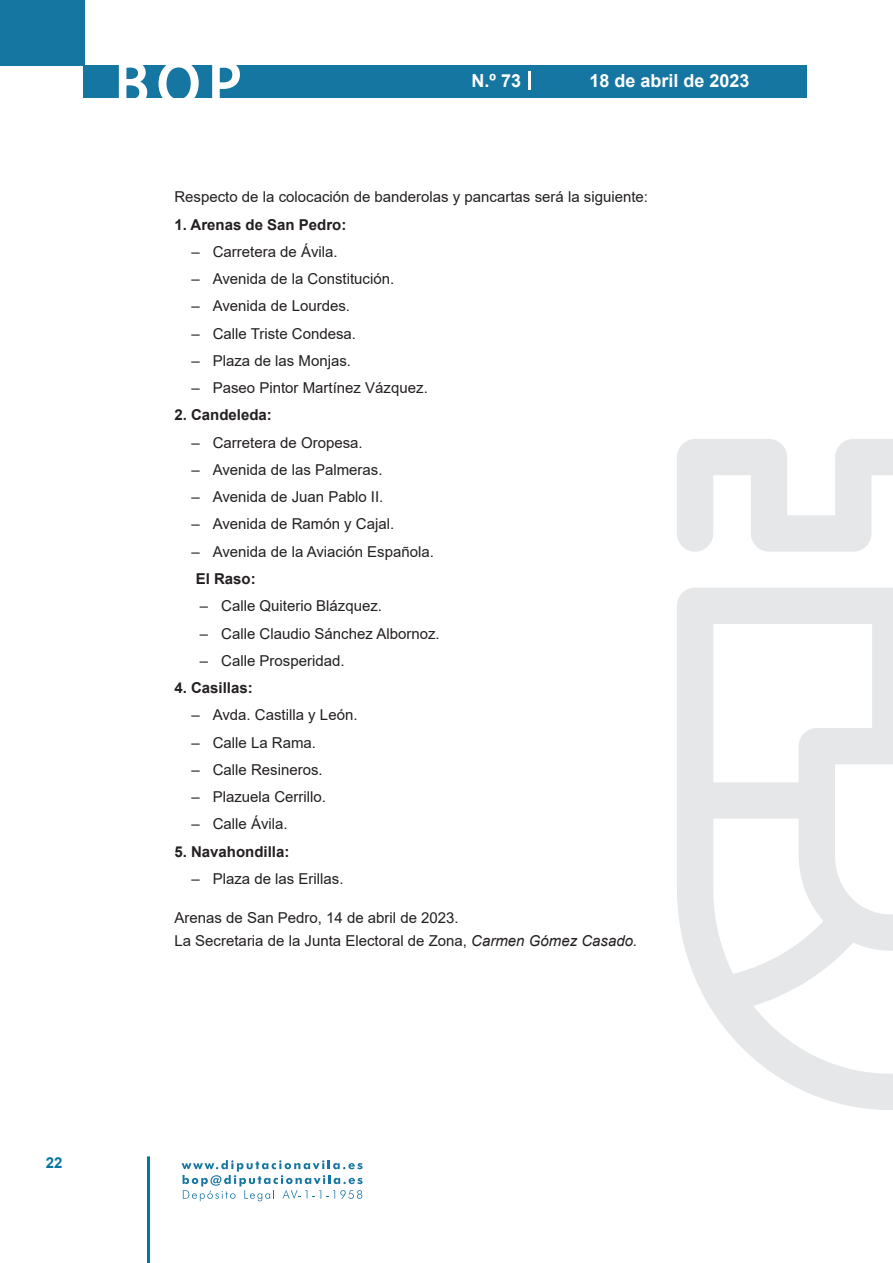
<style>
.page{position:relative;width:893px;height:1263px;background:#fff}
.page>*{position:absolute;margin:0;border:0;box-sizing:border-box;transform-origin:0 0}
.t1{font:500 61.5px "Avant Garde";color:#fff}
.t2{font:700 18px "Arial";color:#fff}
.texto_normal{font:15px "Arial";color:#231f20}
.texto_normal-2{font:700 15px "Arial";color:#231f20}
.firma{font:15px "Arial";color:#231f20}
.fecha{font:15px "Arial";color:#231f20}
.t3{font:700 15px "Arial";color:#04739f}
.s1{font-style:italic}
</style>
<div class="page">
<div style="left:0;top:0;width:85px;height:65px;background:#1676a2"></div>
<div style="left:84px;top:65px;width:723px;height:33px;background:#1676a2"></div>
<svg style="left:118px;top:65px;width:30px;height:33px"></svg>
<svg style="left:158px;top:65px;width:41px;height:33px"></svg>
<svg style="left:212px;top:65px;width:28px;height:33px"></svg>
<svg style="left:182px;top:1160px;width:181px;height:41px"></svg>
<hr style="left:147px;top:1156px;width:3px;height:107px;background:#04739f">
<svg style="left:529px;top:71px;width:2px;height:19px"></svg>
<svg style="left:677px;top:439px;width:216px;height:671px"></svg>
<h1 class="t1" style="left:115px;top:46px;width:128px">BOP</h1>
<p class="t2" style="left:472px;top:68px;width:51px">N.º 73</p>
<p class="t2" style="left:589px;top:68px;width:162px">18 de abril de 2023</p>
<p class="texto_normal" style="left:174px;top:187px;width:475px">Respecto de la colocación de banderolas y pancartas será la siguiente:</p>
<p class="texto_normal-2" style="left:174px;top:214px;width:174px">1. Arenas de San Pedro:</p>
<p class="texto_normal" style="left:191px;top:241px;width:148px">– Carretera de Ávila.</p>
<p class="texto_normal" style="left:191px;top:269px;width:204px">– Avenida de la Constitución.</p>
<p class="texto_normal" style="left:191px;top:296px;width:160px">– Avenida de Lourdes.</p>
<p class="texto_normal" style="left:191px;top:323px;width:166px">– Calle Triste Condesa.</p>
<p class="texto_normal" style="left:191px;top:350px;width:161px">– Plaza de las Monjas.</p>
<p class="texto_normal" style="left:191px;top:378px;width:238px">– Paseo Pintor Martínez Vázquez.</p>
<p class="texto_normal-2" style="left:174px;top:405px;width:99px">2. Candeleda:</p>
<p class="texto_normal" style="left:191px;top:432px;width:173px">– Carretera de Oropesa.</p>
<p class="texto_normal" style="left:191px;top:459px;width:193px">– Avenida de las Palmeras.</p>
<p class="texto_normal" style="left:191px;top:487px;width:193px">– Avenida de Juan Pablo II.</p>
<p class="texto_normal" style="left:191px;top:514px;width:204px">– Avenida de Ramón y Cajal.</p>
<p class="texto_normal" style="left:191px;top:541px;width:244px">– Avenida de la Aviación Española.</p>
<p class="texto_normal-2" style="left:196px;top:568px;width:62px">El Raso:</p>
<p class="texto_normal" style="left:200px;top:596px;width:184px">– Calle Quiterio Blázquez.</p>
<p class="texto_normal" style="left:200px;top:623px;width:241px">– Calle Claudio Sánchez Albornoz.</p>
<p class="texto_normal" style="left:200px;top:650px;width:146px">– Calle Prosperidad.</p>
<p class="texto_normal-2" style="left:174px;top:677px;width:80px">4. Casillas:</p>
<p class="texto_normal" style="left:191px;top:705px;width:168px">– Avda. Castilla y León.</p>
<p class="texto_normal" style="left:191px;top:732px;width:126px">– Calle La Rama.</p>
<p class="texto_normal" style="left:191px;top:759px;width:133px">– Calle Resineros.</p>
<p class="texto_normal" style="left:191px;top:786px;width:136px">– Plazuela Cerrillo.</p>
<p class="texto_normal" style="left:191px;top:814px;width:98px">– Calle Ávila.</p>
<p class="texto_normal-2" style="left:174px;top:841px;width:117px">5. Navahondilla:</p>
<p class="texto_normal" style="left:191px;top:868px;width:154px">– Plaza de las Erillas.</p>
<p class="fecha" style="left:174px;top:907px;width:286px">Arenas de San Pedro, 14 de abril de 2023.</p>
<p class="firma" style="left:174px;top:930px;width:464px">La Secretaria de la Junta Electoral de Zona, <span class="s1">Carmen Gómez Casado.</span></p>
<p class="t3" style="left:46px;top:1152px;width:18px">22</p>
</div>
